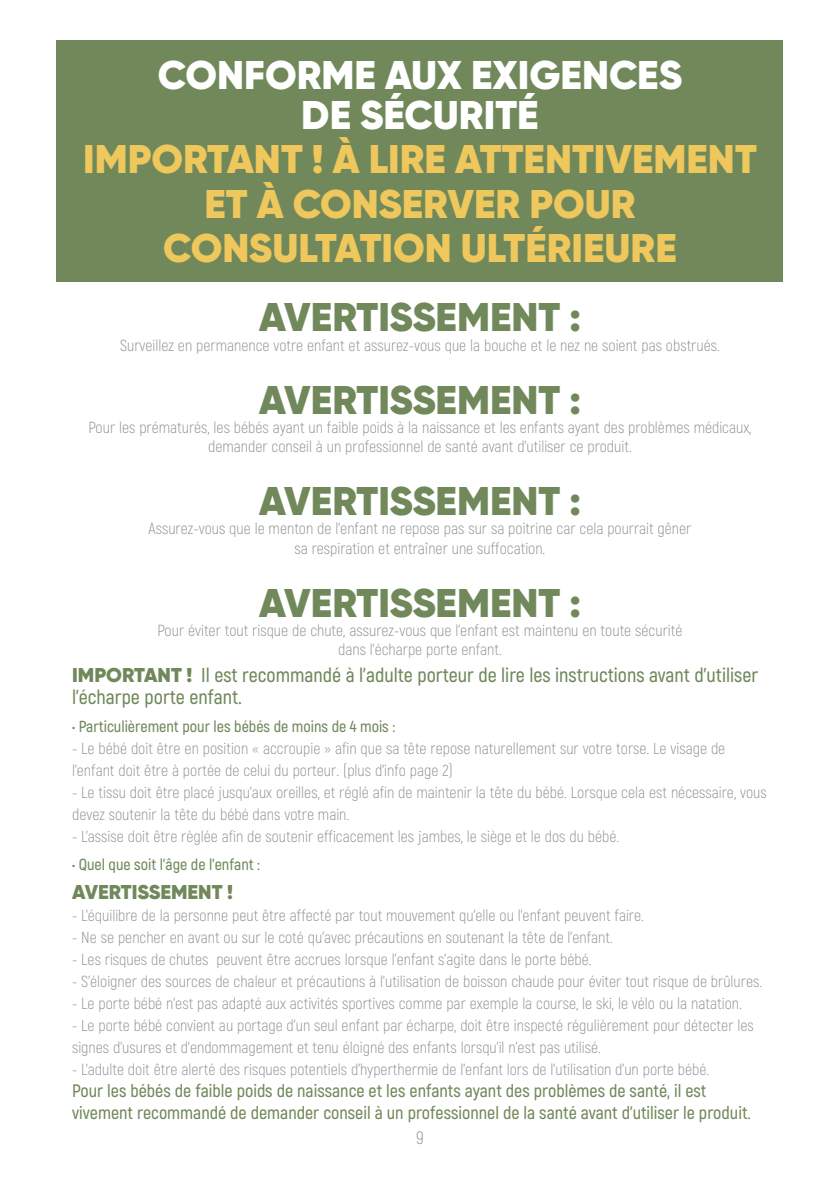
<style>
.page{position:relative;width:840px;height:1191px;background:#fff}
.page>*{position:absolute;margin:0;border:0;box-sizing:border-box;transform-origin:0 0}
.t1{font:900 40px "Gilroy";color:#eec75d}
.t2{font:900 40px "Gilroy";color:#70885a}
.t3{font:900 40px/40px "Gilroy";color:#fff;text-align:center}
.t4{font:600 20px/22px "Akrobat";color:#70885a}
.t5{font:900 20px "Gilroy";color:#70885a}
.t6{font:600 18px/22px "Akrobat";color:#70885a}
.SOUS_TITRE_page_12{font:300 18px "Akrobat";color:#8b8e90}
.t7{font:300 16px/19.2px "Akrobat";color:#8b8e90;text-align:center}
.t8{font:600 16px "Akrobat";color:#70885a}
.s1{font-family:"Gilroy";font-weight:900}
</style>
<div class="page">
<div style="left:57px;top:40px;width:725px;height:242px;background:#70885a"></div>
<p class="t3" style="left:158px;top:55px;width:525px">CONFORME AUX EXIGENCES<br>DE SÉCURITÉ</p>
<p class="t1" style="left:83px;top:134px;width:674px">IMPORTANT ! À LIRE ATTENTIVEMENT</p>
<p class="t1" style="left:204px;top:178px;width:432px">ET À CONSERVER POUR</p>
<p class="t1" style="left:163px;top:222px;width:515px">CONSULTATION ULTÉRIEURE</p>
<p class="t2" style="left:259px;top:292px;width:323px">AVERTISSEMENT :</p>
<p class="t7" style="left:120px;top:335px;width:601px">Surveillez en permanence votre enfant et assurez-vous que la bouche et le nez ne soient pas obstrués.</p>
<p class="t2" style="left:259px;top:374px;width:323px">AVERTISSEMENT :</p>
<p class="t7" style="left:88px;top:418px;width:664px">Pour les prématurés, les bébés ayant un faible poids à la naissance et les enfants ayant des problèmes médicaux, demander conseil à un professionnel de santé avant d’utiliser ce produit.</p>
<p class="t2" style="left:259px;top:476px;width:323px">AVERTISSEMENT :</p>
<p class="t7" style="left:148px;top:519px;width:544px">Assurez-vous que le menton de l’enfant ne repose pas sur sa poitrine car cela pourrait gêner sa respiration et entraîner une suffocation.</p>
<p class="t2" style="left:259px;top:577px;width:323px">AVERTISSEMENT :</p>
<p class="t7" style="left:157px;top:620px;width:526px">Pour éviter tout risque de chute, assurez-vous que l’enfant est maintenu en toute sécurité dans l’écharpe porte enfant.</p>
<p class="t4" style="left:72px;top:663px;width:687px"><span class="s1">IMPORTANT !</span> Il est recommandé à l’adulte porteur de lire les instructions avant d’utiliser l’écharpe porte enfant.</p>
<p class="t8" style="left:72px;top:716px;width:324px">• Particulièrement pour les bébés de moins de 4 mois :</p>
<p class="t7" style="left:72px;top:737px;width:654px;line-height:22px;text-align:left">- Le bébé doit être en position « accroupie » afin que sa tête repose naturellement sur votre torse. Le visage de l’enfant doit être à portée de celui du porteur. (plus d’info page 2)</p>
<p class="t7" style="left:72px;top:781px;width:695px;line-height:22px;text-align:left">- Le tissu doit être placé jusqu’aux oreilles, et réglé afin de maintenir la tête du bébé. Lorsque cela est nécessaire, vous devez soutenir la tête du bébé dans votre main.</p>
<p class="t7" style="left:72px;top:826px;width:548px">- L’assise doit être règlée afin de soutenir efficacement les jambes, le siège et le dos du bébé.</p>
<p class="t8" style="left:72px;top:854px;width:189px">• Quel que soit l’âge de l’enfant :</p>
<p class="t5" style="left:72px;top:879px;width:162px">AVERTISSEMENT !</p>
<p class="t7" style="left:72px;top:905px;width:573px">- L’équilibre de la personne peut être affecté par tout mouvement qu’elle ou l’enfant peuvent faire.</p>
<p class="t7" style="left:72px;top:927px;width:542px">- Ne se pencher en avant ou sur le coté qu’avec précautions en soutenant la tête de l’enfant.</p>
<p class="t7" style="left:72px;top:949px;width:520px">- Les risques de chutes peuvent être accrues lorsque l’enfant s’agite dans le porte bébé.</p>
<p class="t7" style="left:72px;top:971px;width:691px">- S’éloigner des sources de chaleur et précautions à l’utilisation de boisson chaude pour éviter tout risque de brûlures.</p>
<p class="t7" style="left:72px;top:993px;width:671px">- Le porte bébé n’est pas adapté aux activités sportives comme par exemple la course, le ski, le vélo ou la natation.</p>
<p class="t7" style="left:72px;top:1014px;width:682px;line-height:22px;text-align:left">- Le porte bébé convient au portage d’un seul enfant par écharpe, doit être inspecté régulièrement pour détecter les signes d’usures et d’endommagement et tenu éloigné des enfants lorsqu’il n’est pas utilisé.</p>
<p class="t7" style="left:72px;top:1059px;width:638px">- L’adulte doit être alerté des risques potentiels d’hyperthermie de l’enfant lors de l’utilisation d’un porte bébé.</p>
<p class="t6" style="left:72px;top:1079px;width:680px">Pour les bébés de faible poids de naissance et les enfants ayant des problèmes de santé, il est vivement recommandé de demander conseil à un professionnel de la santé avant d’utiliser le produit.</p>
<p class="SOUS_TITRE_page_12" style="left:416px;top:1127px;width:9px">9</p>
</div>
